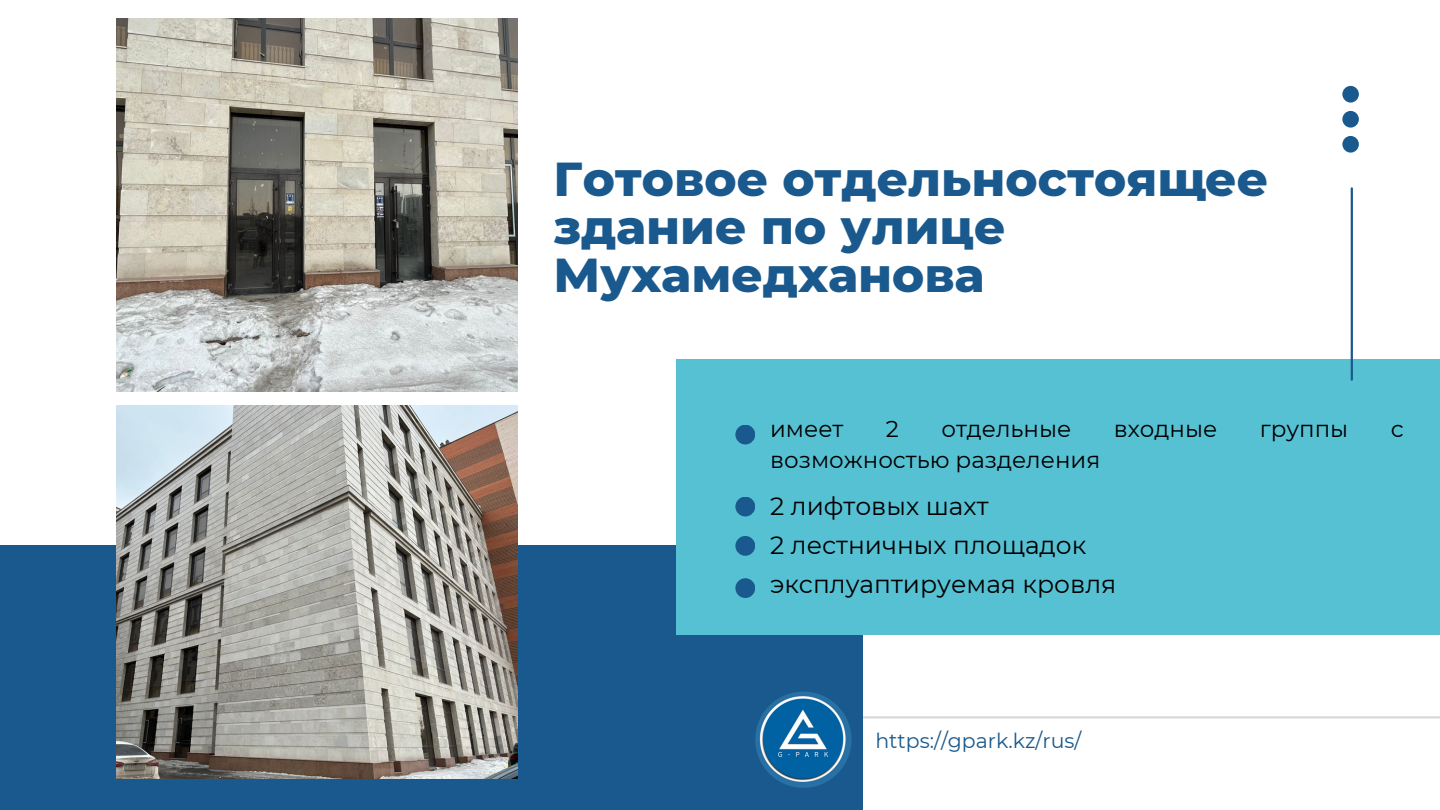
<style>
.page{position:relative;width:1440px;height:810px;background:#fff}
.page>*{position:absolute;margin:0;border:0;box-sizing:border-box;transform-origin:0 0}
.t1{font:800 48.6px/48px "Montserrat";color:#19598d}
.t2{font:25px "Montserrat";color:#000}
.t3{font:23px "Montserrat";color:#000}
.t4{font:20.5px "Montserrat";color:#19598d}
</style>
<div class="page">
<hr style="left:0;top:716px;width:1440px;height:3px;background:#d9d9d9">
<div style="left:0;top:546px;width:863px;height:264px;background:#19598d"></div>
<div style="left:676px;top:359px;width:764px;height:276px;background:#57c1d4"></div>
<img style="left:117px;top:18px;width:400px;height:374px">
<svg style="left:1342px;top:86px;width:17px;height:67px"></svg>
<hr style="left:1351px;top:188px;width:2px;height:192px;background:#19598d">
<img style="left:117px;top:405px;width:400px;height:374px">
<div style="left:735px;top:425px;width:20px;height:19px;background:#19598d;border-radius:50%"></div>
<div style="left:735px;top:497px;width:20px;height:19px;background:#19598d;border-radius:50%"></div>
<div style="left:735px;top:536px;width:20px;height:20px;background:#19598d;border-radius:50%"></div>
<div style="left:735px;top:578px;width:20px;height:20px;background:#19598d;border-radius:50%"></div>
<img style="left:755px;top:692px;width:97px;height:96px;border-radius:50%">
<p class="t1" style="left:553px;top:155px;width:716px">Готовое отдельностоящее здание по улице<br>Мухамедханова</p>
<p class="t3" style="left:770px;top:415px;width:75px">имеет</p>
<p class="t3" style="left:886px;top:415px;width:15px">2</p>
<p class="t3" style="left:941px;top:415px;width:131px">отдельные</p>
<p class="t3" style="left:1114px;top:415px;width:105px">входные</p>
<p class="t3" style="left:1260px;top:415px;width:90px">группы</p>
<p class="t3" style="left:1391px;top:415px;width:14px">с</p>
<p class="t3" style="left:770px;top:446px;width:332px">возможностью разделения</p>
<p class="t2" style="left:770px;top:491px;width:220px">2 лифтовых шахт</p>
<p class="t2" style="left:770px;top:530px;width:318px">2 лестничных площадок</p>
<p class="t2" style="left:770px;top:569px;width:348px">эксплуаптируемая кровля</p>
<p class="t4" style="left:875px;top:728px;width:208px">https://gpark.kz/rus/</p>
</div>
